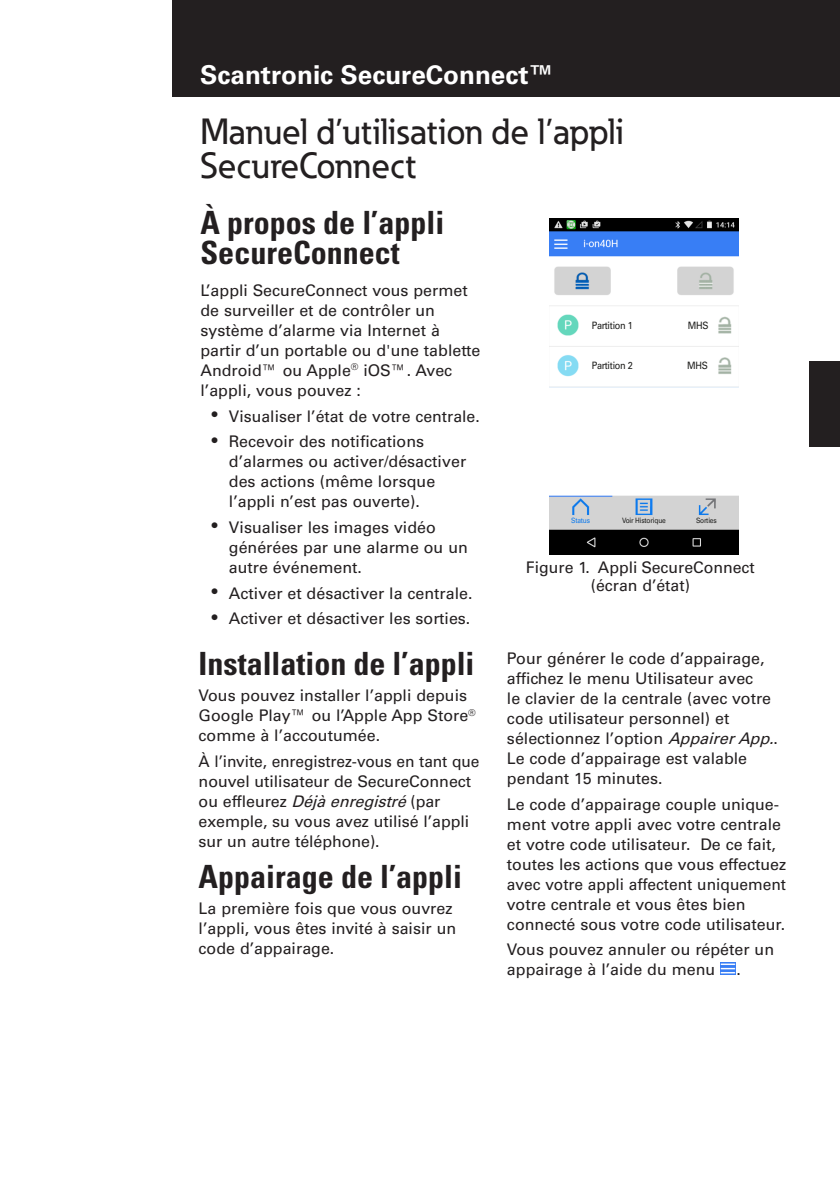
<style>
.page{position:relative;width:840px;height:1191px;background:#fff}
.page>*{position:absolute;margin:0;border:0;box-sizing:border-box;transform-origin:0 0}
._00_Manual{font:500 36px/34px "Eaton";color:#231f20}
._01_Head1{font:700 condensed 32px/30px "EATON Univers";color:#231f20}
._00_Product{font:700 26px "Univers LT Std";color:#fff}
._02_Body{font:16px/20px "Univers LT Std";color:#231f20}
.t1{font:10.2px "Univers LT Std";letter-spacing:-.03em;color:#1d1d1b;scale:.9 1}
.t2{font:7.4px "Univers LT Std";letter-spacing:-.03em;color:#1d1d1b;scale:.9 1}
.t3{font:7.4px "Univers LT Std";letter-spacing:-.03em;color:#0c79ec;scale:.9 1}
.s1{font-style:italic}
</style>
<div class="page">
<div style="left:172px;top:0;width:667px;height:96px;background:#231f20"></div>
<img style="left:549px;top:218px;width:188px;height:336px">
<div style="left:568px;top:517px;width:156px;height:9px;background:#d3d3d3"></div>
<div style="left:588px;top:317px;width:122px;height:17px;background:#fff"></div>
<div style="left:585px;top:359px;width:122px;height:18px;background:#fff"></div>
<img style="left:720px;top:962px;width:15px;height:13px">
<div style="left:808px;top:362px;width:31px;height:85px;background:#231f20"></div>
<p class="_00_Product" style="left:200px;top:60px;width:355px">Scantronic SecureConnect™</p>
<p class="_00_Manual" style="left:200px;top:114px;width:424px">Manuel d’utilisation de l’appli<br>SecureConnect</p>
<p class="_01_Head1" style="left:200px;top:208px;width:245px">À propos de l’appli<br>SecureConnect</p>
<p class="_02_Body" style="left:200px;top:280px;width:281px">L’appli SecureConnect vous permet de surveiller et de contrôler un système d’alarme via Internet à partir d’un portable ou d'une tablette<br>Android™ ou Apple<sup>®</sup> iOS™. Avec l’appli, vous pouvez :</p>
<p class="_02_Body" style="left:212px;top:406px;width:269px">• Visualiser l’état de votre centrale.</p>
<p class="_02_Body" style="left:229px;top:431px;width:239px;text-indent:-17px">• Recevoir des notifications d’alarmes ou activer/désactiver des actions (même lorsque l’appli n’est pas ouverte).</p>
<p class="_02_Body" style="left:229px;top:517px;width:240px;text-indent:-17px">• Visualiser les images vidéo générées par une alarme ou un autre événement.</p>
<p class="_02_Body" style="left:212px;top:583px;width:262px">• Activer et désactiver la centrale.</p>
<p class="_02_Body" style="left:212px;top:608px;width:260px">• Activer et désactiver les sorties.</p>
<p class="t1" style="left:687px;top:319px;width:25px">MHS</p>
<p class="t1" style="left:686px;top:359px;width:25px">MHS</p>
<p class="t1" style="left:591px;top:319px;width:47px">Partition 1</p>
<p class="t1" style="left:591px;top:359px;width:47px">Partition 2</p>
<p class="t3" style="left:571px;top:516px;width:22px">Status</p>
<p class="t2" style="left:621px;top:516px;width:50px">Voir Historique</p>
<p class="t2" style="left:695px;top:516px;width:24px">Sorties</p>
<p class="_02_Body" style="left:525px;top:558px;width:230px;line-height:18px;text-align:center">Figure 1. Appli SecureConnect (écran d’état)</p>
<p class="_01_Head1" style="left:198px;top:649px;width:277px">Installation de l’appli</p>
<p class="_02_Body" style="left:198px;top:685px;width:278px">Vous pouvez installer l’appli depuis<br>Google Play™ ou l’Apple App Store<sup>® </sup>comme à l’accoutumée.</p>
<p class="_02_Body" style="left:198px;top:751px;width:282px">À l’invite, enregistrez-vous en tant que nouvel utilisateur de SecureConnect o u eff l e u r e z <span class="s1">Déjàenregistré</span>( p a r exemple, su vous avez utilisé l’appli sur un autre téléphone).</p>
<p class="_01_Head1" style="left:198px;top:862px;width:265px">Appairage de l’appli</p>
<p class="_02_Body" style="left:198px;top:898px;width:259px">La première fois que vous ouvrez l’appli, vous êtes invité à saisir un code d’appairage.</p>
<p class="_02_Body" style="left:506px;top:648px;width:273px">Pour générer le code d’appairage, affichez le menu Utilisateur avec<br>le clavier de la centrale (avec votre code utilisateur personnel) et sélectionnez l’option <span class="s1">AppairerApp.</span>.<br>Le code d’appairage est valable pendant 15 minutes.</p>
<p class="_02_Body" style="left:506px;top:794px;width:280px">Le code d’appairage couple unique&shy;ment votre appli avec votre centrale et votre code utilisateur. De ce fait, toutes les actions que vous effectuez avec votre appli affectent uniquement votre centrale et vous êtes bien connecté sous votre code utilisateur.</p>
<p class="_02_Body" style="left:506px;top:939px;width:268px">Vous pouvez annuler ou répéter un appairage à l’aide du menu</p>
<p class="_02_Body" style="left:736px;top:959px;width:6px">.</p>
</div>
